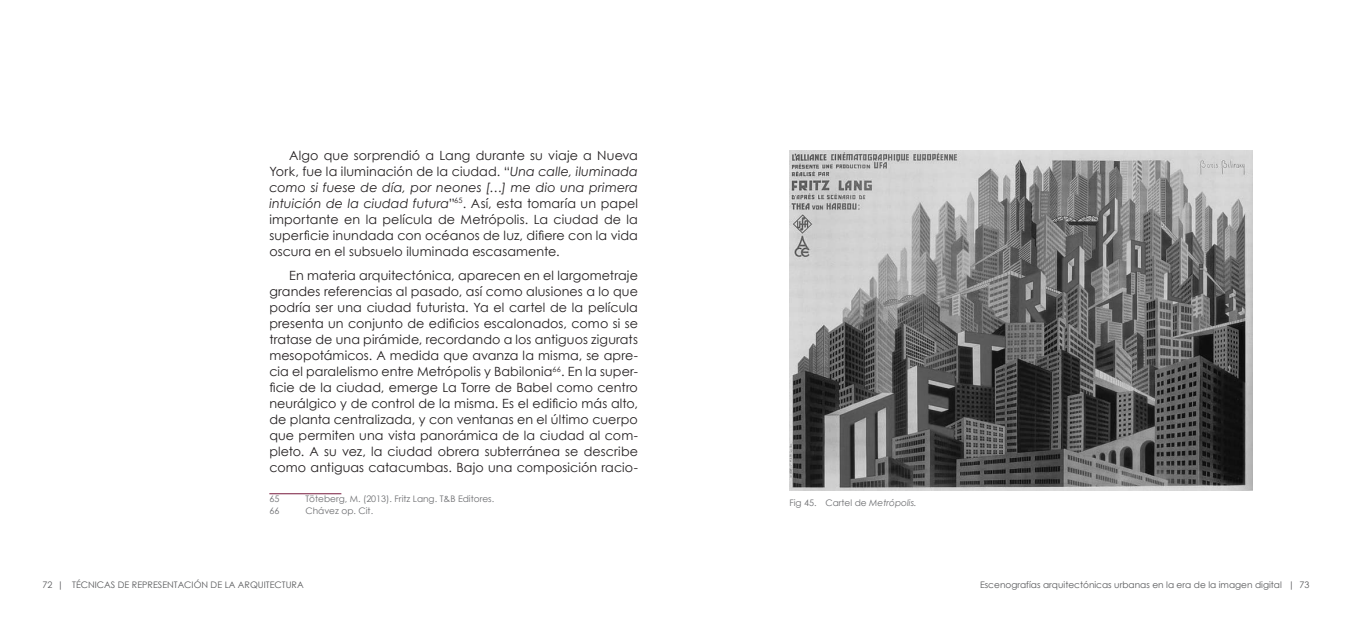
<style>
.page{position:relative;width:1361px;height:624px;background:#fff}
.page>*{position:absolute;margin:0;border:0;box-sizing:border-box;transform-origin:0 0}
.t1{font:12.7px/16px "Century Gothic";letter-spacing:.005em;color:#231f20;text-align:justify}
.t2{font:9px "Century Gothic";color:#57585a}
.Notas_al_pie{font:9px "Century Gothic";color:#6c6d70}
.s1{font-style:italic}
</style>
<div class="page">
<hr style="left:269px;top:493px;width:72px;height:1px;background:#77193c">
<img style="left:789px;top:150px;width:463px;height:341px">
<p class="t1" style="left:269px;top:147px;width:370px;text-indent:20px">Algo que sorprendió a Lang durante su viaje a Nueva York, fue la iluminación de la ciudad. “<span class="s1">Una calle, iluminada como si fuese de día, por neones […] me dio una primera intuición de la ciudad futura</span>”<sup>65</sup>. Así, esta tomaría un papel importante en la película de Metrópolis. La ciudad de la superficie inundada con océanos de luz, difiere con la vida oscura en el subsuelo iluminada escasamente.</p>
<p class="t1" style="left:269px;top:267px;width:370px;text-indent:20px">En materia arquitectónica, aparecen en el largometraje grandes referencias al pasado, así como alusiones a lo que podría ser una ciudad futurista. Ya el cartel de la película presenta un conjunto de edificios escalonados, como si se tratase de una pirámide, recordando a los antiguos zigurats mesopotámicos. A medida que avanza la misma, se apre&shy;cia el paralelismo entre Metrópolis y Babilonia<sup>66</sup>. En la super&shy;ficie de la ciudad, emerge La Torre de Babel como centro neurálgico y de control de la misma. Es el edificio más alto, de planta centralizada, y con ventanas en el último cuerpo que permiten una vista panorámica de la ciudad al com&shy;pleto. A su vez, la ciudad obrera subterránea se describe como antiguas catacumbas. Bajo una composición racio-</p>
<p class="Notas_al_pie" style="left:269px;top:492px;width:11px">65</p>
<p class="Notas_al_pie" style="left:305px;top:492px;width:190px">Töteberg, M. (2013). Fritz Lang. T&amp;B Editores.</p>
<p class="Notas_al_pie" style="left:269px;top:504px;width:11px">66</p>
<p class="Notas_al_pie" style="left:305px;top:504px;width:69px">Chávez op. Cit.</p>
<p class="Notas_al_pie" style="left:789px;top:496px;width:129px">Fig 45. Cartel de <span class="s1">Metrópolis.</span></p>
<p class="t2" style="left:43px;top:578px;width:263px">72 | TÉCNICAS DE REPRESENTACIÓN DE LA ARQUITECTURA</p>
<p class="t2" style="left:980px;top:578px;width:331px">Escenografías arquitectónicas urbanas en la era de la imagen digital | 73</p>
</div>
